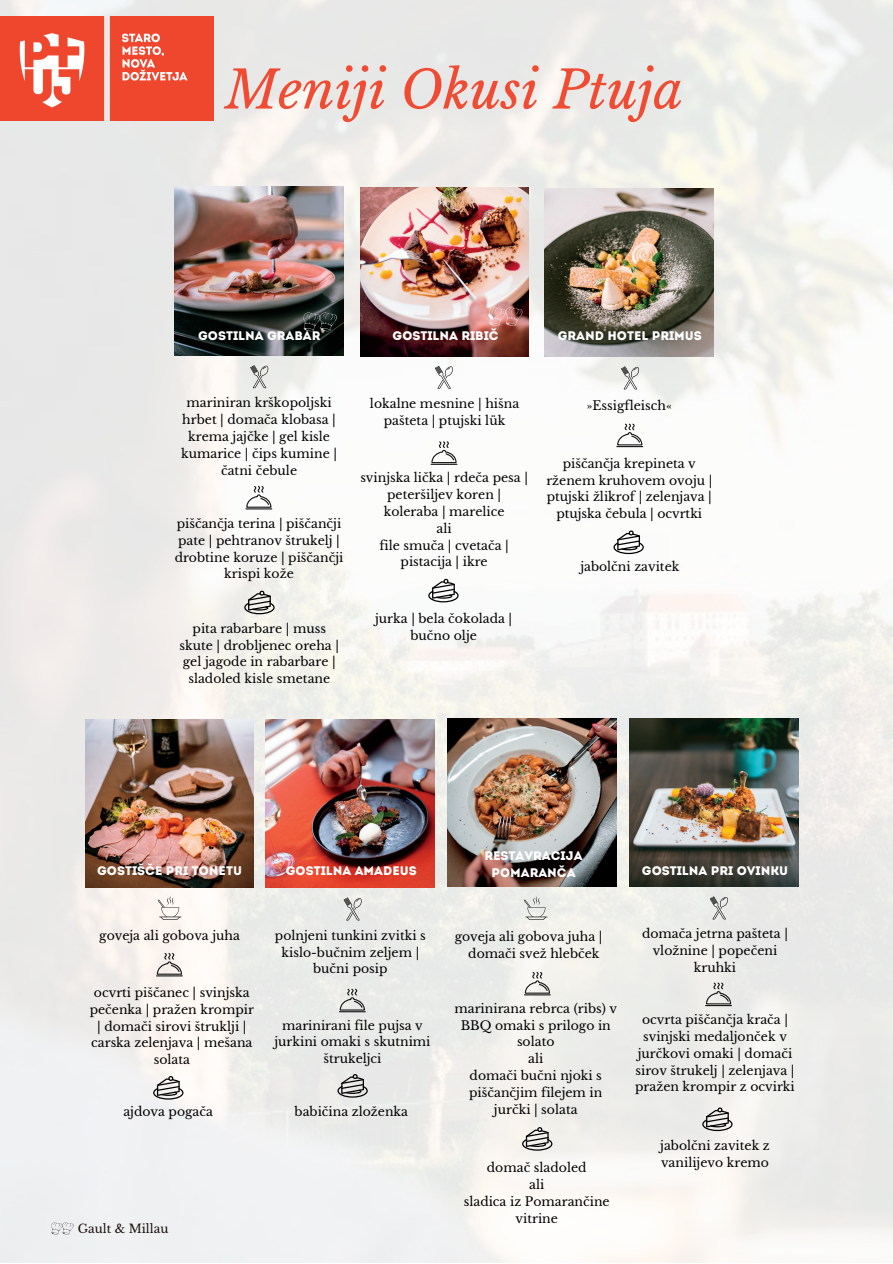
<style>
.page{position:relative;width:893px;height:1264px;background:#fff}
.page>*{position:absolute;margin:0;border:0;box-sizing:border-box;transform-origin:0 0}
.t1{font:italic 52.2px "Libre Baskerville";color:#ef4c33}
.t2{font:12.45px/16.8px "Libre Baskerville";color:#000;text-align:center}
.t3{font:12.45px/16.8px "Intro";color:#fff;text-align:center}
.t4{font:12.45px "Intro";color:#fefefe}
.t5{font:12px "Libre Baskerville";color:#1b100d}
</style>
<div class="page">
<img style="left:0;top:0;width:892px;height:1262px">
<img style="left:0;top:16px;width:214px;height:105px">
<img style="left:175px;top:187px;width:168px;height:168px">
<img style="left:360px;top:187px;width:169px;height:169px">
<img style="left:545px;top:188px;width:168px;height:169px">
<img style="left:629px;top:718px;width:169px;height:168px">
<img style="left:447px;top:718px;width:169px;height:168px">
<img style="left:265px;top:719px;width:169px;height:168px">
<img style="left:85px;top:719px;width:169px;height:168px">
<svg style="left:158px;top:896px;width:23px;height:23px"></svg>
<svg style="left:250px;top:365px;width:18px;height:23px"></svg>
<svg style="left:246px;top:486px;width:26px;height:23px"></svg>
<svg style="left:244px;top:590px;width:30px;height:24px"></svg>
<svg style="left:435px;top:366px;width:18px;height:23px"></svg>
<svg style="left:431px;top:441px;width:26px;height:24px"></svg>
<svg style="left:428px;top:579px;width:30px;height:23px"></svg>
<svg style="left:343px;top:897px;width:18px;height:23px"></svg>
<svg style="left:339px;top:988px;width:26px;height:24px"></svg>
<svg style="left:337px;top:1074px;width:31px;height:23px"></svg>
<svg style="left:303px;top:312px;width:34px;height:19px"></svg>
<svg style="left:489px;top:307px;width:33px;height:19px"></svg>
<svg style="left:51px;top:1222px;width:23px;height:12px"></svg>
<svg style="left:621px;top:366px;width:18px;height:24px"></svg>
<svg style="left:616px;top:423px;width:27px;height:24px"></svg>
<svg style="left:613px;top:530px;width:30px;height:24px"></svg>
<svg style="left:156px;top:952px;width:27px;height:24px"></svg>
<svg style="left:153px;top:1075px;width:30px;height:24px"></svg>
<svg style="left:524px;top:896px;width:23px;height:23px"></svg>
<svg style="left:524px;top:971px;width:26px;height:24px"></svg>
<svg style="left:522px;top:1127px;width:30px;height:23px"></svg>
<svg style="left:709px;top:896px;width:18px;height:23px"></svg>
<svg style="left:705px;top:982px;width:26px;height:24px"></svg>
<svg style="left:702px;top:1107px;width:30px;height:24px"></svg>
<p class="t1" style="left:225px;top:58px;width:459px">Meniji Okusi Ptuja</p>
<p class="t3" style="left:198px;top:329px;width:124px">GOSTILNA GRABAR</p>
<p class="t3" style="left:392px;top:329px;width:108px">GOSTILNA RIBIČ</p>
<p class="t3" style="left:557px;top:329px;width:146px">GRAND HOTEL PRIMUS</p>
<p class="t2" style="left:181px;top:394px;width:157px">mariniran krškopoljski hrbet | domača klobasa | krema jajčke | gel kisle kumarice | čips kumine | čatni čebule</p>
<p class="t2" style="left:175px;top:515px;width:170px">piščančja terina | piščančji pate | pehtranov štrukelj | drobtine koruze | piščančji krispi kože</p>
<p class="t2" style="left:179px;top:620px;width:161px">pita rabarbare | muss skute | drobljenec oreha | gel jagode in rabarbare | sladoled kisle smetane</p>
<p class="t2" style="left:370px;top:395px;width:151px">lokalne mesnine | hišna pašteta | ptujski lük</p>
<p class="t2" style="left:360px;top:469px;width:169px">svinjska lička | rdeča pesa | peteršiljev koren | koleraba | marelice</p>
<p class="t2" style="left:436px;top:520px;width:17px">ali</p>
<p class="t2" style="left:379px;top:537px;width:131px">file smuča | cvetača | pistacija | ikre</p>
<p class="t2" style="left:375px;top:610px;width:138px">jurka | bela čokolada | bučno olje</p>
<p class="t2" style="left:586px;top:397px;width:87px">»Essigfleisch«</p>
<p class="t2" style="left:546px;top:455px;width:167px">piščančja krepineta v rženem kruhovem ovoju | ptujski žlikrof | zelenjava | ptujska čebula | ocvrtki</p>
<p class="t2" style="left:580px;top:558px;width:101px">jabolčni zavitek</p>
<p class="t4" style="left:97px;top:866px;width:146px">GOSTIŠČE PRI TONETU</p>
<p class="t3" style="left:286px;top:863px;width:132px">GOSTILNA AMADEUS</p>
<p class="t2" style="left:99px;top:927px;width:142px">goveja ali gobova juha</p>
<p class="t2" style="left:90px;top:984px;width:166px">ocvrti piščanec | svinjska pečenka | pražen krompir | domači sirovi štruklji | carska zelenjava | mešana solata</p>
<p class="t2" style="left:123px;top:1103px;width:91px">ajdova pogača</p>
<p class="t2" style="left:275px;top:927px;width:152px">polnjeni tunkini zvitki s kislo-bučnim zeljem | bučni posip</p>
<p class="t2" style="left:274px;top:1016px;width:157px">marinirani file pujsa v jurkini omaki s skutnimi štrukeljci</p>
<p class="t2" style="left:294px;top:1103px;width:115px">babičina zloženka</p>
<p class="t5" style="left:78px;top:1220px;width:92px">Gault &amp; Millau</p>
<p class="t3" style="left:484px;top:848px;width:100px">RESTAVRACIJA<br>POMARANČA</p>
<p class="t3" style="left:641px;top:863px;width:148px">GOSTILNA PRI OVINKU</p>
<p class="t2" style="left:454px;top:928px;width:149px;text-align:right">goveja ali gobova juha | domači svež hlebček</p>
<p class="t2" style="left:454px;top:1000px;width:164px">marinirana rebrca (ribs) v<br>BBQ omaki s prilogo in solato</p>
<p class="t2" style="left:528px;top:1050px;width:17px">ali</p>
<p class="t2" style="left:469px;top:1067px;width:135px">domači bučni njoki s piščančjim filejem in jurčki | solata</p>
<p class="t2" style="left:487px;top:1159px;width:101px">domač sladoled</p>
<p class="t2" style="left:529px;top:1176px;width:17px">ali</p>
<p class="t2" style="left:464px;top:1193px;width:147px">sladica iz Pomarančine vitrine</p>
<p class="t2" style="left:642px;top:925px;width:147px">domača jetrna pašteta | vložnine | popečeni kruhki</p>
<p class="t2" style="left:635px;top:1011px;width:161px">ocvrta piščančja krača | svinjski medaljonček v jurčkovi omaki | domači sirov štrukelj | zelenjava | pražen krompir z ocvirki</p>
<p class="t2" style="left:660px;top:1137px;width:111px;text-align:left">jabolčni zavitek z vanilijevo kremo</p>
</div>
